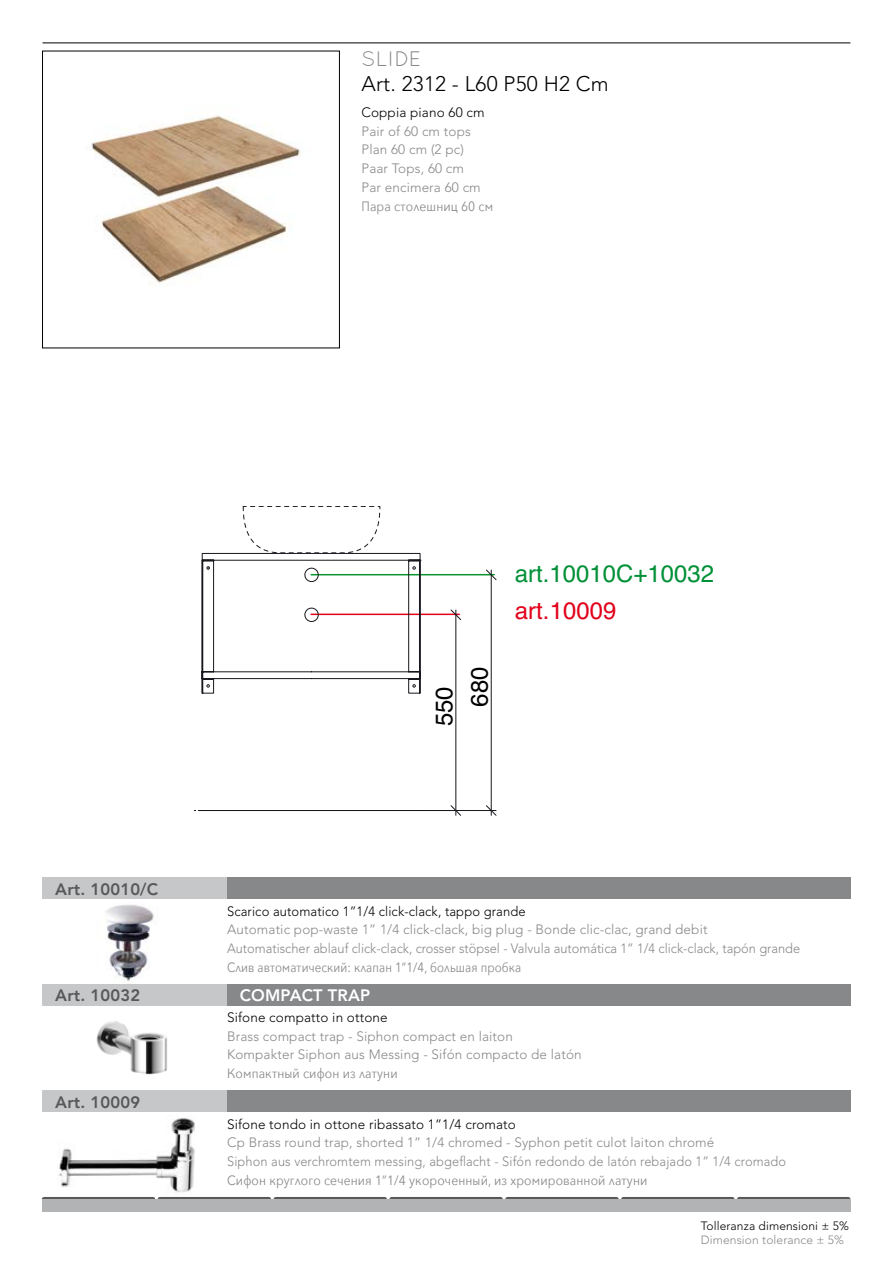
<style>
.page{position:relative;width:893px;height:1263px;background:#fff}
.page>*{position:absolute;margin:0;border:0;box-sizing:border-box;transform-origin:0 0}
.t1{font:24px "Helvetica";color:#009037}
.t2{font:24px "Helvetica";color:#e2001a}
.t3{font:24px "Helvetica";color:#000}
.t4{font:300 21px "Avenir LT Pro";letter-spacing:.01em;color:#000}
.t5{font:21px "Quicksand";letter-spacing:.01em;color:#87888a}
.t6{font:800 16.5px "Avenir LT Pro";letter-spacing:.01em;color:#58585a}
.t7{font:800 16.5px "Avenir LT Pro";letter-spacing:.01em;color:#fff}
.t8{font:300 13.5px/18.8px "Avenir LT Pro";letter-spacing:.01em;color:#87888a}
.t9{font:13.5px "Avenir Next";letter-spacing:.01em;color:#87888a;scale:.9 1}
.t10{font:300 13.5px "Avenir LT Pro";letter-spacing:.01em;color:#000}
.t11{font:300 13.5px "Avenir LT Pro";letter-spacing:.01em;color:#000;scale:.96 1}
.t12{font:13.5px "Avenir Next";letter-spacing:.01em;color:#87888a;scale:.85 1}
.t13{font:300 12px "Avenir LT Pro";letter-spacing:.01em;color:#000}
.t14{font:300 12px "Avenir LT Pro";letter-spacing:.01em;color:#87888a}
</style>
<div class="page">
<svg style="left:201px;top:506px;width:220px;height:53px"></svg>
<svg style="left:194px;top:559px;width:303px;height:257px"></svg>
<hr style="left:43px;top:43px;width:807px;height:1px;background:#000">
<hr style="left:44px;top:1197px;width:109px;height:4px;background:#58585a">
<hr style="left:160px;top:1197px;width:109px;height:4px;background:#58585a">
<hr style="left:276px;top:1197px;width:109px;height:4px;background:#58585a">
<hr style="left:392px;top:1197px;width:109px;height:4px;background:#58585a">
<hr style="left:507px;top:1197px;width:109px;height:4px;background:#58585a">
<hr style="left:623px;top:1197px;width:109px;height:4px;background:#58585a">
<hr style="left:739px;top:1197px;width:109px;height:4px;background:#58585a">
<div style="left:42px;top:1199px;width:808px;height:13px;background:#b1b3b4"></div>
<img style="left:105px;top:904px;width:49px;height:79px">
<div style="left:43px;top:878px;width:233px;height:21px;background:#c6c7c8"></div>
<div style="left:227px;top:878px;width:623px;height:21px;background:#87888a"></div>
<img style="left:68px;top:1005px;width:127px;height:70px">
<div style="left:43px;top:984px;width:265px;height:21px;background:#c6c7c8"></div>
<div style="left:227px;top:984px;width:623px;height:21px;background:#87888a"></div>
<img style="left:59px;top:1118px;width:136px;height:76px">
<div style="left:43px;top:1091px;width:233px;height:21px;background:#c6c7c8"></div>
<div style="left:227px;top:1091px;width:623px;height:21px;background:#87888a"></div>
<img style="left:91px;top:116px;width:210px;height:170px">
<div style="left:42px;top:51px;width:298px;height:297px;border:1px solid #000"></div>
<h2 class="t5" style="left:361px;top:46px;width:61px">SLIDE</h2>
<h2 class="t4" style="left:361px;top:71px;width:249px">Art. 2312 - L60 P50 H2 Cm</h2>
<p class="t10" style="left:361px;top:104px;width:125px">Coppia piano 60 cm</p>
<p class="t8" style="left:361px;top:122px;width:121px">Pair of 60 cm tops<br>Plan 60 cm (2 pc)<br>Paar Tops, 60 cm<br>Par encimera 60 cm</p>
<p class="t9" style="left:361px;top:195px;width:148px">Пара столешниц 60 см</p>
<p class="t6" style="left:55px;top:879px;width:104px">Art. 10010/C</p>
<p class="t6" style="left:55px;top:985px;width:86px">Art. 10032</p>
<p class="t6" style="left:55px;top:1092px;width:86px">Art. 10009</p>
<h1 class="t1" style="left:515px;top:555px;width:201px">art.10010C+10032</h1>
<h1 class="t3" style="left:426px;top:726px;width:42px;rotate:-90deg">550</h1>
<h1 class="t3" style="left:461px;top:707px;width:42px;rotate:-90deg">680</h1>
<h1 class="t2" style="left:515px;top:592px;width:103px">art.10009</h1>
<p class="t11" style="left:227px;top:903px;width:313px">Scarico automatico 1”1/4 click-clack, tappo grande</p>
<p class="t8" style="left:227px;top:920px;width:575px">Automatic pop-waste 1” 1/4 click-clack, big plug - Bonde clic-clac, grand debit<br>Automatischer ablauf click-clack, crosser stöpsel - Valvula automática 1” 1/4 click-clack, tapón grande</p>
<p class="t12" style="left:227px;top:956px;width:348px">Слив автоматический: клапан 1”1/4, большая пробка</p>
<p class="t7" style="left:240px;top:985px;width:132px">COMPACT TRAP</p>
<p class="t10" style="left:227px;top:1009px;width:162px">Sifone compatto in ottone</p>
<p class="t8" style="left:227px;top:1026px;width:356px">Brass compact trap - Siphon compact en laiton<br>Kompakter Siphon aus Messing - Sifón compacto de latón</p>
<p class="t9" style="left:227px;top:1062px;width:191px">Компактный сифон из латуни</p>
<p class="t10" style="left:227px;top:1116px;width:290px">Sifone tondo in ottone ribassato 1”1/4 cromato</p>
<p class="t8" style="left:227px;top:1133px;width:561px">Cp Brass round trap, shorted 1” 1/4 chromed - Syphon petit culot laiton chromé<br>Siphon aus verchromtem messing, abgeflacht - Sifón redondo de latón rebajado 1” 1/4 cromado</p>
<p class="t9" style="left:227px;top:1169px;width:468px">Сифон круглого сечения 1”1/4 укороченный, из хромированной латуни</p>
<p class="t13" style="left:701px;top:1218px;width:150px">Tolleranza dimensioni ± 5%</p>
<p class="t14" style="left:701px;top:1233px;width:145px">Dimension tolerance ± 5%</p>
</div>
